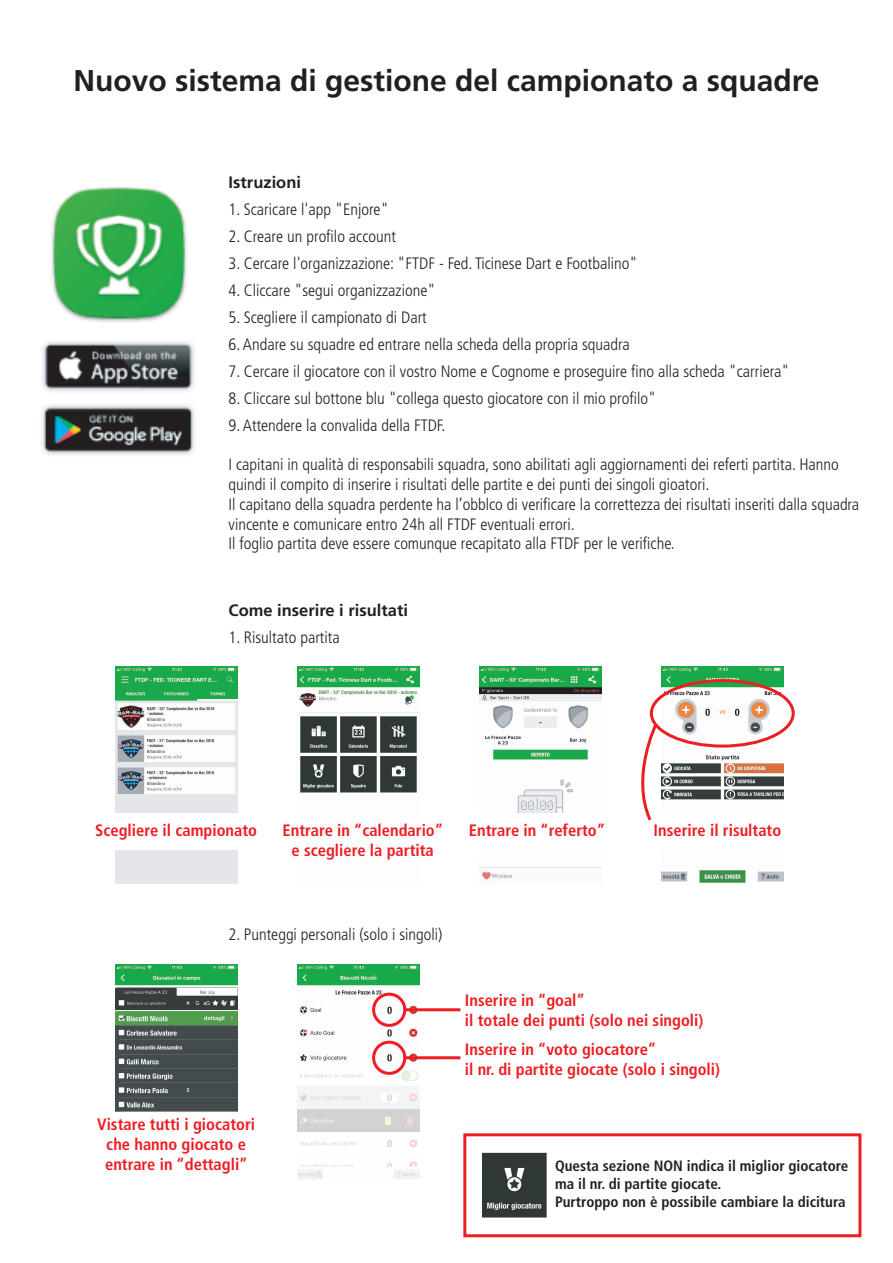
<style>
.page{position:relative;width:893px;height:1263px;background:#fff}
.page>*{position:absolute;margin:0;border:0;box-sizing:border-box;transform-origin:0 0}
.t1{font:700 30px "Frutiger LT Std";color:#231f20}
.t2{font:300 condensed 16.5px/19.8px "Frutiger LT Std";color:#231f20}
.t3{font:700 condensed 16.5px/19.8px "Frutiger LT Std";color:#ee1d23;text-align:center}
.t4{font:700 16.5px "Frutiger LT Std";color:#231f20}
.t5{font:700 condensed 15px/18px "Frutiger LT Std";color:#231f20}
</style>
<div class="page">
<img style="left:42px;top:187px;width:153px;height:268px">
<img style="left:115px;top:666px;width:122px;height:217px">
<img style="left:297px;top:666px;width:122px;height:127px">
<img style="left:479px;top:666px;width:122px;height:214px">
<img style="left:661px;top:666px;width:122px;height:217px">
<img style="left:115px;top:964px;width:122px;height:148px">
<img style="left:297px;top:964px;width:122px;height:102px">
<div style="left:103px;top:813px;width:147px;height:37px;background:#fff"></div>
<svg style="left:297px;top:1066px;width:123px;height:113px"></svg>
<div style="left:465px;top:813px;width:148px;height:37px;background:#fff"></div>
<div style="left:646px;top:813px;width:147px;height:37px;background:#fff"></div>
<svg style="left:641px;top:721px;width:18px;height:100px"></svg>
<div style="left:650px;top:679px;width:145px;height:68px;border:3px solid #ee1d23;border-radius:50%"></div>
<hr style="left:403px;top:1008px;width:57px;height:3px;background:#ee1d23">
<div style="left:372px;top:993px;width:34px;height:34px;border:3px solid #ee1d23;border-radius:50%"></div>
<hr style="left:403px;top:1056px;width:57px;height:3px;background:#ee1d23">
<div style="left:372px;top:1041px;width:34px;height:34px;border:3px solid #ee1d23;border-radius:50%"></div>
<img style="left:482px;top:1152px;width:64px;height:66px">
<div style="left:463px;top:1133px;width:398px;height:104px;border:3px solid #ee1d23"></div>
<h1 class="t1" style="left:73px;top:63px;width:748px">Nuovo sistema di gestione del campionato a squadre</h1>
<p class="t4" style="left:229px;top:172px;width:74px">Istruzioni</p>
<p class="t2" style="left:229px;top:199px;width:161px">1. Scaricare l'app "Enjore"</p>
<p class="t2" style="left:229px;top:226px;width:169px">2. Creare un profilo account</p>
<p class="t2" style="left:229px;top:253px;width:410px">3. Cercare l'organizzazione: "FTDF - Fed. Ticinese Dart e Footbalino"</p>
<p class="t2" style="left:229px;top:280px;width:208px">4. Cliccare "segui organizzazione"</p>
<p class="t2" style="left:229px;top:307px;width:200px">5. Scegliere il campionato di Dart</p>
<p class="t2" style="left:229px;top:334px;width:403px">6. Andare su squadre ed entrare nella scheda della propria squadra</p>
<p class="t2" style="left:229px;top:361px;width:562px">7. Cercare il giocatore con il vostro Nome e Cognome e proseguire fino alla scheda "carriera"</p>
<p class="t2" style="left:229px;top:388px;width:429px">8. Cliccare sul bottone blu "collega questo giocatore con il mio profilo"</p>
<p class="t2" style="left:229px;top:415px;width:218px">9. Attendere la convalida della FTDF.</p>
<p class="t2" style="left:229px;top:455px;width:632px">I capitani in qualità di responsabili squadra, sono abilitati agli aggiornamenti dei referti partita. Hanno quindi il compito di inserire i risultati delle partite e dei punti dei singoli gioatori.<br>Il capitano della squadra perdente ha l’obblco di verificare la correttezza dei risultati inseriti dalla squadra vincente e comunicare entro 24h all FTDF eventuali errori.<br>Il foglio partita deve essere comunque recapitato alla FTDF per le verifiche.</p>
<p class="t4" style="left:229px;top:601px;width:181px">Come inserire i risultati</p>
<p class="t2" style="left:229px;top:628px;width:113px">1. Risultato partita</p>
<p class="t3" style="left:95px;top:820px;width:163px">Scegliere il campionato</p>
<p class="t3" style="left:283px;top:820px;width:162px">Entrare in “calendario” e scegliere la partita</p>
<p class="t3" style="left:469px;top:820px;width:138px">Entrare in “referto”</p>
<p class="t3" style="left:654px;top:820px;width:129px">Inserire il risultato</p>
<p class="t2" style="left:229px;top:925px;width:215px">2. Punteggi personali (solo i singoli)</p>
<p class="t3" style="left:97px;top:1114px;width:159px">Vistare tutti i giocatori che hanno giocato e entrare in “dettagli”</p>
<p class="t3" style="left:465px;top:990px;width:240px;text-align:left">Inserire in “goal”<br>il totale dei punti (solo nei singoli)</p>
<p class="t3" style="left:465px;top:1040px;width:257px;text-align:left">Inserire in “voto giocatore”<br>il nr. di partite giocate (solo i singoli)</p>
<p class="t5" style="left:555px;top:1157px;width:295px">Questa sezione NON indica il miglior giocatore ma il nr. di partite giocate.<br>Purtroppo non è possibile cambiare la dicitura</p>
</div>
